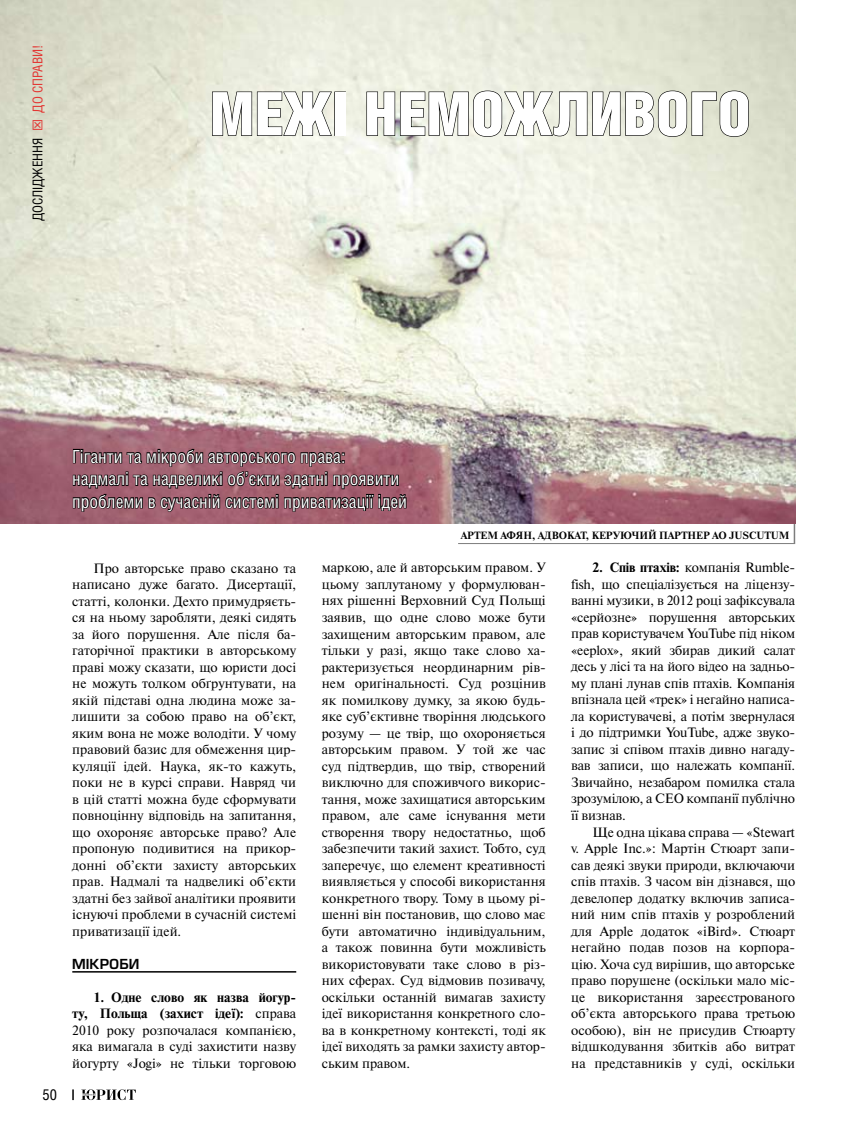
<style>
.page{position:relative;width:859px;height:1132px;background:#fff}
.page>*{position:absolute;margin:0;border:0;box-sizing:border-box;transform-origin:0 0}
.t1{font:900 60px "Helios Cond";color:#fff}
.t2{font:18px/22.5px "Helios Cond";color:#fff}
.t3{font:15px "Helios Cond";color:#000}
.t4{font:13.5px/16.5px "Newton C";letter-spacing:-.01em;color:#000;text-align:justify}
.t5{font:13.5px "Helios Cond";color:#000}
.t6{font:13.5px "Helios Cond";color:#e33633}
.t7{font:13.5px "Europe Demi Normal";color:#000}
.t8{font:700 10.5px "Newton C";color:#000}
.s1{font-weight:700}
</style>
<div class="page">
<svg style="left:72px;top:1089px;width:2px;height:10px"></svg>
<svg style="left:81px;top:1089px;width:55px;height:10px"></svg>
<hr style="left:794px;top:496px;width:1px;height:47px;background:#7d7d7d">
<hr style="left:458px;top:543px;width:337px;height:1px;background:#7d7d7d">
<img style="left:0;top:0;width:795px;height:523px">
<svg style="left:72px;top:443px;width:335px;height:81px;background:#764752"></svg>
<svg style="left:211px;top:88px;width:122px;height:48px;background:#c6c7bc"></svg>
<div style="left:334px;top:91px;width:12px;height:45px;border:1px solid #000"></div>
<svg style="left:366px;top:88px;width:383px;height:49px;background:#c5c7ba"></svg>
<hr style="left:72px;top:970px;width:224px;height:2px;background:#000">
<svg style="left:33px;top:120px;width:10px;height:10px"></svg>
<p class="t6" style="left:30px;top:113px;width:69px;rotate:-90deg">ДО СПРАВИ!</p>
<p class="t5" style="left:30px;top:221px;width:85px;rotate:-90deg">ДОСЛІДЖЕННЯ</p>
<h1 class="t1" style="left:210px;top:80px;width:543px">Межі неможливого</h1>
<p class="t3" style="left:43px;top:1085px;width:16px">50</p>
<h2 class="t2" style="left:72px;top:444px;width:336px">Гіганти та мікроби авторського права:<br>надмалі та надвеликі об’єкти здатні проявити проблеми в сучасній системі приватизації ідей</h2>
<p class="t8" style="left:461px;top:529px;width:330px">АРТЕМ АФЯН, АДВОКАТ, КЕРУЮЧИЙ ПАРТНЕР АО JUS CUTUM</p>
<p class="t4" style="left:72px;top:559px;width:225px;text-indent:21px">Про авторське право сказано та написано дуже багато. Дисертації, статті, колонки. Дехто примудряєть&shy;ся на ньому заробляти, деякі сидять за його порушення. Але після ба&shy;гаторічної практики в авторському праві можу сказати, що юристи досі не можуть толком обґрунтувати, на якій підставі одна людина може за&shy;лишити за собою право на об’єкт, яким вона не може володіти. У чому правовий базис для обмеження цир&shy;куляції ідей. Наука, як-то кажуть, поки не в курсі справи. Навряд чи в цій статті можна буде сформувати повноцінну відповідь на запитання, що охороняє авторське право? Але пропоную подивитися на прикор&shy;донні об’єкти захисту авторських прав. Надмалі та надвеликі об’єкти здатні без зайвої аналітики проявити існуючі проблеми в сучасній системі приватизації ідей.</p>
<p class="t7" style="left:72px;top:955px;width:67px">Мікроби</p>
<p class="t4" style="left:72px;top:988px;width:225px;text-indent:21px"><span class="s1">1. ОДНЕ СЛОВО ЯК НАЗВА ЙОГУР-ТУ, ПОЛЬЩА (ЗАХИСТ ІДЕЇ):</span> справа 2010 року розпочалася компанією, яка вимагала в суді захистити назву йогурту «Jogi» не тільки торговою</p>
<p class="t4" style="left:322px;top:559px;width:226px">маркою, але й авторським правом. У цьому заплутаному у формулюван&shy;нях рішенні Верховний Суд Польщі заявив, що одне слово може бути захищеним авторським правом, але тільки у разі, якщо таке слово ха&shy;рактеризується неординарним рів&shy;нем оригінальності. Суд розцінив як помилкову думку, за якою будь&shy;яке суб’єктивне творіння людського розуму — це твір, що охороняється авторським правом. У той же час суд підтвердив, що твір, створений виключно для споживчого викорис&shy;тання, може захищатися авторським правом, але саме існування мети створення твору недостатньо, щоб забезпечити такий захист. Тобто, суд заперечує, що елемент креативності виявляється у способі використання конкретного твору. Тому в цьому рі&shy;шенні він постановив, що слово має бути автоматично індивідуальним, а також повинна бути можливість використовувати таке слово в різ&shy;них сферах. Суд відмовив позивачу, оскільки останній вимагав захисту ідеї використання конкретного сло&shy;ва в конкретному контексті, тоді як ідеї виходять за рамки захисту автор&shy;ським правом.</p>
<p class="t4" style="left:571px;top:559px;width:225px;text-align:left;text-indent:21px"><span class="s1">2. СПІВ ПТАХІВ:</span> компанія Rumble&shy;fish, що спеціалізується на ліцензу&shy;ванні музики, в 2012 році зафіксувала «серйозне» порушення авторських прав користувачем YouTube під ніком «eeplox», який збирав дикий салат десь у лісі та на його відео на задньо&shy;му плані лунав спів птахів. Компанія впізнала цей «трек» і негайно написа&shy;ла користувачеві, а потім звернулася і до підтримки YouTube, адже звуко&shy;запис зі співом птахів дивно нагаду&shy;вав записи, що належать компанії.<br>Звичайно, незабаром помилка стала зрозумілою, а CEO компанії публічно її визнав.</p>
<p class="t4" style="left:571px;top:823px;width:225px;text-indent:21px">Ще одна цікава справа — «Stewart v. Apple Inc.»: Мартін Стюарт запи&shy;сав деякі звуки природи, включаючи спів птахів. З часом він дізнався, що девелопер додатку включив записа&shy;ний ним спів птахів у розроблений для Apple додаток «iBird». Стюарт негайно подав позов на корпора&shy;цію. Хоча суд вирішив, що авторське право порушене (оскільки мало міс&shy;це використання зареєстрованого об’єкта авторського права третьою особою), він не присудив Стюарту відшкодування збитків або витрат на представників у суді, оскільки</p>
</div>
